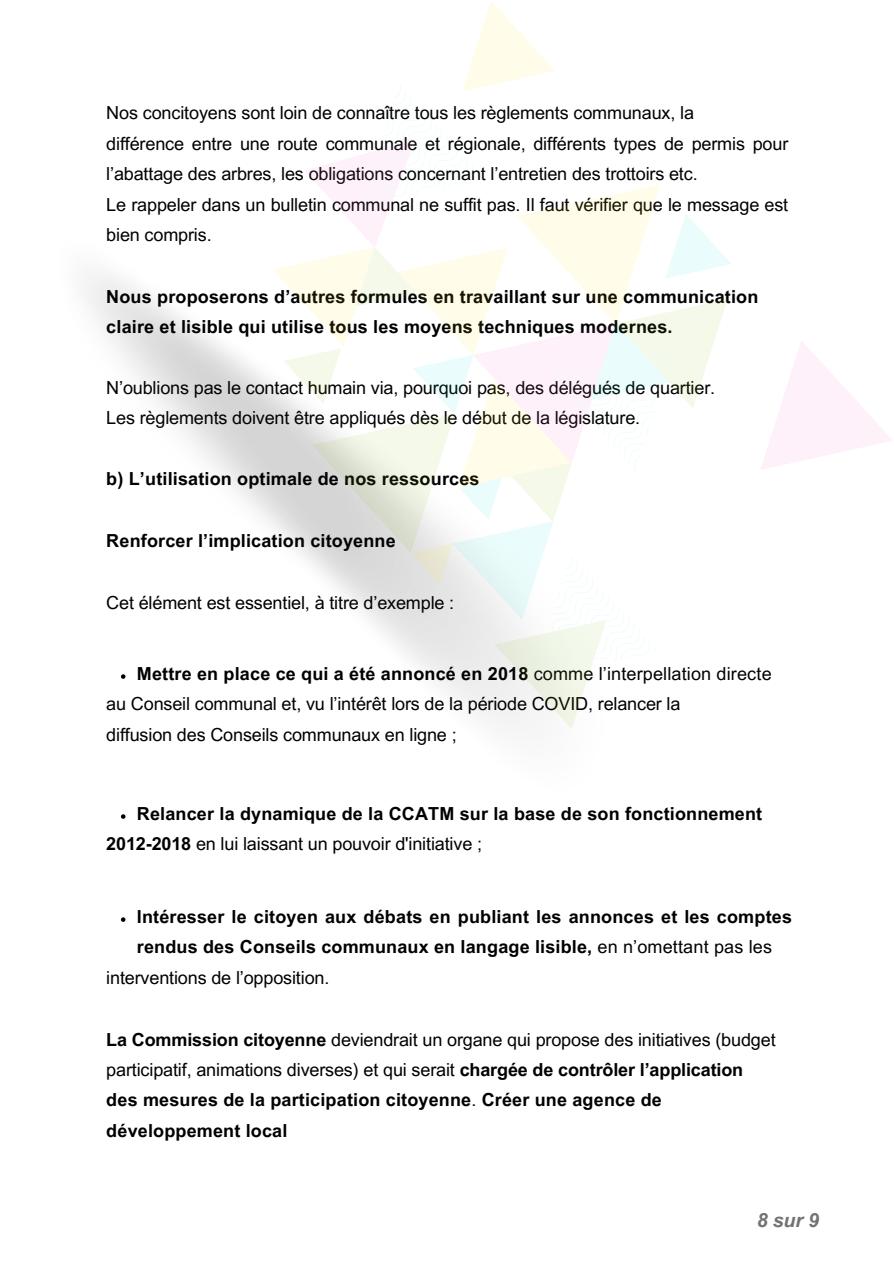
<style>
.page{position:relative;width:894px;height:1264px;background:#fff}
.page>*{position:absolute;margin:0;border:0;box-sizing:border-box;transform-origin:0 0}
.t1{font:italic 700 19.5px "Arial MT Pro";color:#737373}
.t2{font:18px/30.3px "Arial MT Pro";letter-spacing:-.01em;color:#000}
.t3{font:700 18px/30.3px "Arial MT Pro";letter-spacing:.01em;color:#000}
.s1{font-weight:400}
.s2{font-weight:700}
</style>
<div class="page">
<svg style="left:121px;top:917px;width:4px;height:4px"></svg>
<img style="left:85px;top:274px;width:188px;height:545px">
<svg style="left:273px;top:1px;width:620px;height:728px"></svg>
<p class="t2" style="left:106px;top:100px;width:589px">Nos concitoyens sont loin de connaître tous les règlements communaux, la</p>
<p class="t2" style="left:106px;top:131px;width:683px">différence entre une route communale et régionale, différents types de permis pour l’abattage des arbres, les obligations concernant l’entretien des trottoirs etc.</p>
<p class="t2" style="left:106px;top:191px;width:683px">Le rappeler dans un bulletin communal ne suffit pas. Il faut vérifier que le message est bien compris.</p>
<h1 class="t3" style="left:106px;top:284px;width:653px">Nous proposerons d’autres formules en travaillant sur une communication claire et lisible qui utilise tous les moyens techniques modernes.</h1>
<p class="t2" style="left:106px;top:375px;width:610px">N’oublions pas le contact humain via, pourquoi pas, des délégués de quartier.</p>
<p class="t2" style="left:106px;top:405px;width:535px">Les règlements doivent être appliqués dès le début de la législature.</p>
<h1 class="t3" style="left:106px;top:466px;width:374px">b) L’utilisation optimale de nos ressources</h1>
<h1 class="t3" style="left:106px;top:528px;width:291px">Renforcer l’implication citoyenne</h1>
<p class="t2" style="left:106px;top:590px;width:349px">Cet élément est essentiel, à titre d’exemple :</p>
<p class="t3" style="left:137px;top:660px;width:636px">Mettre en place ce qui a été annoncé en 2018 <span class="s1">comme l’interpellation directe</span></p>
<p class="t2" style="left:106px;top:691px;width:575px">au Conseil communal et, vu l’intérêt lors de la période COVID, relancer la</p>
<p class="t2" style="left:106px;top:721px;width:352px">diffusion des Conseils communaux en ligne ;</p>
<p class="t3" style="left:137px;top:800px;width:626px">Relancer la dynamique de la CCATM sur la base de son fonctionnement</p>
<p class="t2" style="left:106px;top:831px;width:377px"><span class="s2">2012-2018</span> en lui laissant un pouvoir d'initiative ;</p>
<p class="t3" style="left:137px;top:903px;width:656px">Intéresser le citoyen aux débats en publiant les annonces et les comptes rendus des Conseils communaux en langage lisible, <span class="s1">en n’omettant pas les</span></p>
<p class="t2" style="left:106px;top:964px;width:224px">interventions de l’opposition.</p>
<p class="t2" style="left:106px;top:1026px;width:670px"><span class="s2">La Commission citoyenne</span> deviendrait un organe qui propose des initiatives (budget</p>
<p class="t2" style="left:106px;top:1056px;width:638px">participatif, animations diverses) et qui serait <span class="s2">chargée de contrôler l’application</span></p>
<p class="t3" style="left:106px;top:1087px;width:557px">des mesures de la participation citoyenne<span class="s1">.</span> Créer une agence de</p>
<p class="t3" style="left:106px;top:1117px;width:182px">développement local</p>
<p class="t1" style="left:756px;top:1212px;width:64px">8 sur 9</p>
</div>
